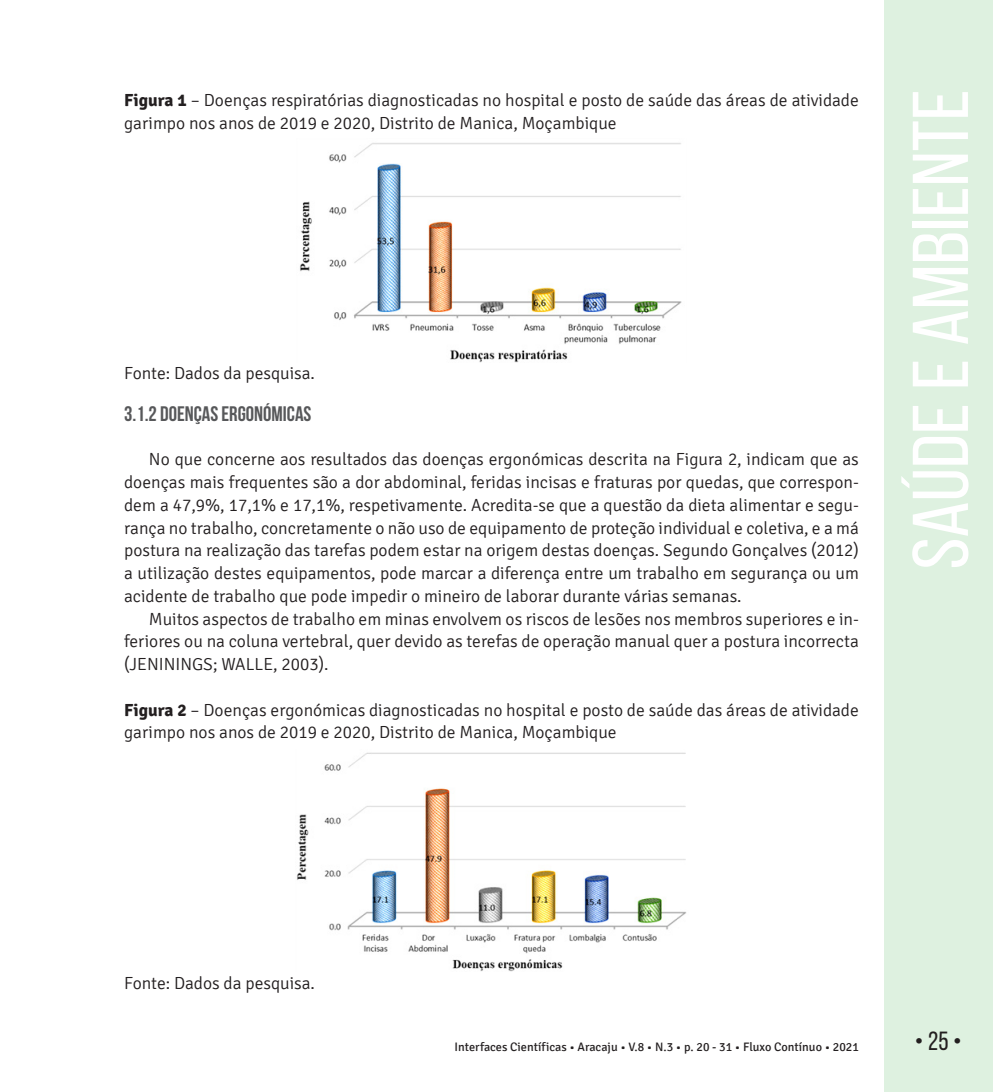
<style>
.page{position:relative;width:993px;height:1092px;background:#fff}
.page>*{position:absolute;margin:0;border:0;box-sizing:border-box;transform-origin:0 0}
.t1{font:78.75px "Bebas Neue";color:#fff;scale:1.09 1}
.t2{font:26.25px "Bebas Neue";color:#231f20}
.Título_2{font:700 21px "Bebas Neue";color:#57585a}
.TEXTO{font:300 17.5px/22.8px "Signika";color:#231f20}
.t3{font:12.25px "Signika";color:#231f20}
.s1{font-weight:700}
</style>
<div class="page">
<div style="left:883px;top:0;width:109px;height:1091px;background:#def1e0"></div>
<img style="left:300px;top:143px;width:382px;height:219px">
<img style="left:297px;top:752px;width:390px;height:218px">
<p class="TEXTO" style="left:124px;top:89px;width:736px"><span class="s1">Figura 1</span> – Doenças respiratórias diagnosticadas no hospital e posto de saúde das áreas de atividade garimpo nos anos de 2019 e 2020, Distrito de Manica, Moçambique</p>
<p class="TEXTO" style="left:124px;top:362px;width:192px">Fonte: Dados da pesquisa.</p>
<p class="Título_2" style="left:124px;top:402px;width:189px">3.1.2 DOENÇAS ERGONÓMICAS</p>
<p class="TEXTO" style="left:124px;top:448px;width:736px;text-align:justify;text-indent:25px">No que concerne aos resultados das doenças ergonómicas descrita na Figura 2, indicam que as doenças mais frequentes são a dor abdominal, feridas incisas e fraturas por quedas, que correspon&shy;dem a 47,9%, 17,1% e 17,1%, respetivamente. Acredita-se que a questão da dieta alimentar e segu&shy;rança no trabalho, concretamente o não uso de equipamento de proteção individual e coletiva, e a má postura na realização das tarefas podem estar na origem destas doenças. Segundo Gonçalves (2012) a utilização destes equipamentos, pode marcar a diferença entre um trabalho em segurança ou um acidente de trabalho que pode impedir o mineiro de laborar durante várias semanas.</p>
<p class="TEXTO" style="left:124px;top:607px;width:736px;text-align:justify;text-indent:25px">Muitos aspectos de trabalho em minas envolvem os riscos de lesões nos membros superiores e in&shy;feriores ou na coluna vertebral, quer devido as terefas de operação manual quer a postura incorrecta (JENININGS; WALLE, 2003).</p>
<p class="TEXTO" style="left:124px;top:698px;width:736px"><span class="s1">Figura 2</span> – Doenças ergonómicas diagnosticadas no hospital e posto de saúde das áreas de atividade garimpo nos anos de 2019 e 2020, Distrito de Manica, Moçambique</p>
<h1 class="t1" style="left:897px;top:569px;width:442px;rotate:-90deg">Saúde e Ambiente</h1>
<p class="TEXTO" style="left:124px;top:971px;width:192px">Fonte: Dados da pesquisa.</p>
<p class="t3" style="left:454px;top:1040px;width:405px">Interfaces Científicas • Aracaju • V.8 • N.3 • p. 20 - 31 • Fluxo Contínuo • 2021</p>
<h2 class="t2" style="left:914px;top:1026px;width:48px">• 25 •</h2>
</div>
